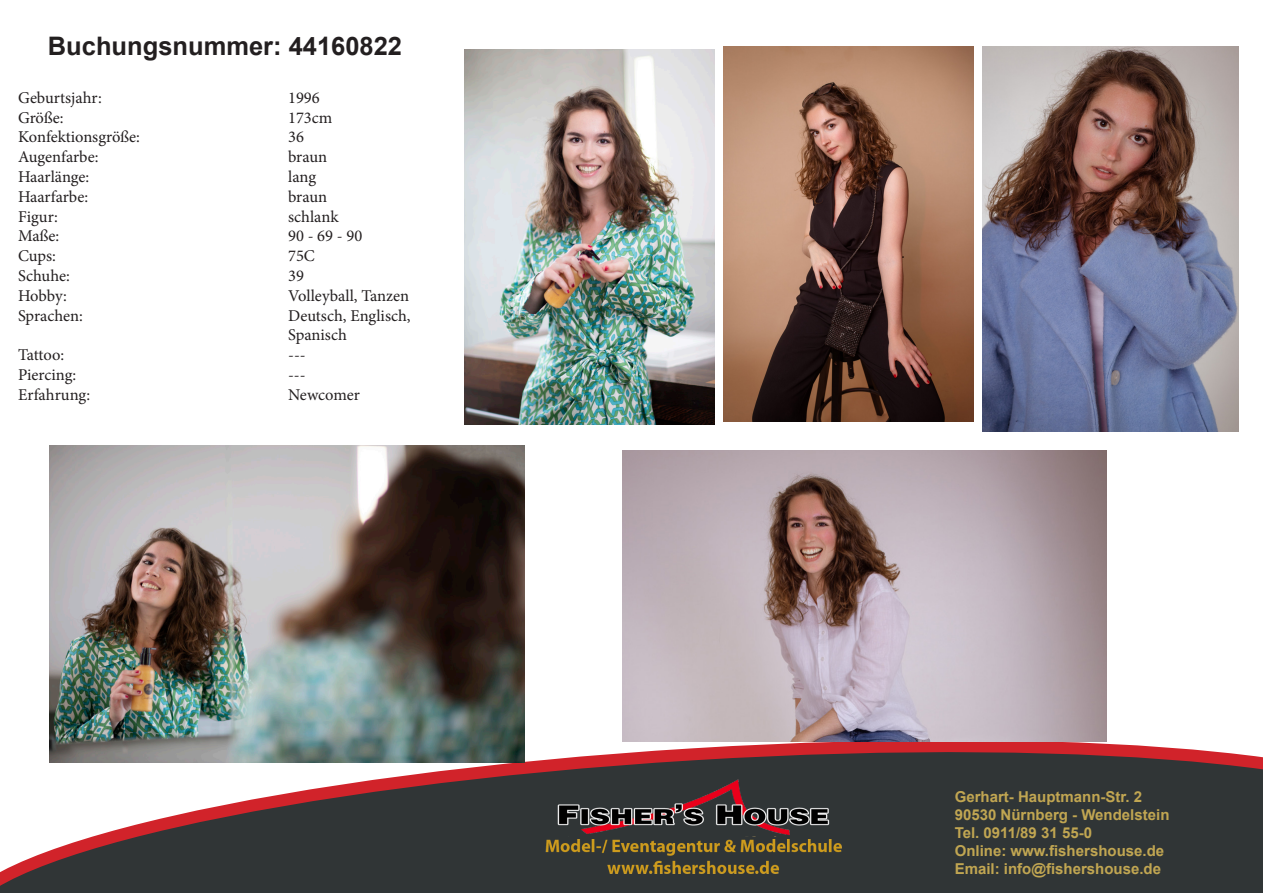
<style>
.page{position:relative;width:1263px;height:893px;background:#fff}
.page>*{position:absolute;margin:0;border:0;box-sizing:border-box;transform-origin:0 0}
.t1{font:700 25.5px "Arial";color:#231f20}
.t2{font:16.5px "Minion Pro";color:#231f20}
.t3{font:700 15px "Arial";color:#c1a652}
</style>
<div class="page">
<svg style="left:0;top:729px;width:1263px;height:164px"></svg>
<img style="left:513px;top:778px;width:361px;height:108px">
<img style="left:982px;top:47px;width:257px;height:385px">
<img style="left:623px;top:451px;width:483px;height:290px">
<img style="left:724px;top:47px;width:250px;height:375px">
<img style="left:49px;top:445px;width:475px;height:317px">
<img style="left:464px;top:49px;width:250px;height:375px">
<p class="t1" style="left:48px;top:28px;width:356px">Buchungsnummer: 44160822</p>
<p class="t2" style="left:18px;top:86px;width:85px">Geburtsjahr:</p>
<p class="t2" style="left:288px;top:86px;width:33px">1996</p>
<p class="t2" style="left:18px;top:106px;width:47px">Größe:</p>
<p class="t2" style="left:288px;top:106px;width:46px">173cm</p>
<p class="t2" style="left:18px;top:126px;width:123px">Konfektionsgröße:</p>
<p class="t2" style="left:288px;top:126px;width:17px">36</p>
<p class="t2" style="left:18px;top:146px;width:82px">Augenfarbe:</p>
<p class="t2" style="left:288px;top:146px;width:41px">braun</p>
<p class="t2" style="left:18px;top:166px;width:73px">Haarlänge:</p>
<p class="t2" style="left:288px;top:166px;width:29px">lang</p>
<p class="t2" style="left:18px;top:185px;width:72px">Haarfarbe:</p>
<p class="t2" style="left:288px;top:185px;width:41px">braun</p>
<p class="t2" style="left:18px;top:205px;width:41px">Figur:</p>
<p class="t2" style="left:288px;top:205px;width:52px">schlank</p>
<p class="t2" style="left:18px;top:225px;width:43px">Maße:</p>
<p class="t2" style="left:288px;top:225px;width:76px">90 - 69 - 90</p>
<p class="t2" style="left:18px;top:245px;width:39px">Cups:</p>
<p class="t2" style="left:288px;top:245px;width:28px">75C</p>
<p class="t2" style="left:18px;top:265px;width:53px">Schuhe:</p>
<p class="t2" style="left:288px;top:265px;width:17px">39</p>
<p class="t2" style="left:18px;top:284px;width:50px">Hobby:</p>
<p class="t2" style="left:288px;top:284px;width:123px">Volleyball, Tanzen</p>
<p class="t2" style="left:18px;top:304px;width:66px">Sprachen:</p>
<p class="t2" style="left:288px;top:304px;width:124px">Deutsch, Englisch,</p>
<p class="t2" style="left:288px;top:324px;width:60px">Spanisch</p>
<p class="t2" style="left:18px;top:344px;width:48px">Tattoo:</p>
<p class="t2" style="left:288px;top:344px;width:19px">---</p>
<p class="t2" style="left:18px;top:364px;width:60px">Piercing:</p>
<p class="t2" style="left:288px;top:364px;width:19px">---</p>
<p class="t2" style="left:18px;top:383px;width:74px">Erfahrung:</p>
<p class="t2" style="left:288px;top:383px;width:73px">Newcomer</p>
<p class="t3" style="left:955px;top:786px;width:189px">Gerhart- Hauptmann-Str. 2</p>
<p class="t3" style="left:955px;top:804px;width:216px">90530 Nürnberg - Wendelstein</p>
<p class="t3" style="left:955px;top:822px;width:139px">Tel. 0911/89 31 55-0</p>
<p class="t3" style="left:955px;top:840px;width:211px">Online: www.fishershouse.de</p>
<p class="t3" style="left:955px;top:858px;width:208px">Email: info@fishershouse.de</p>
</div>
